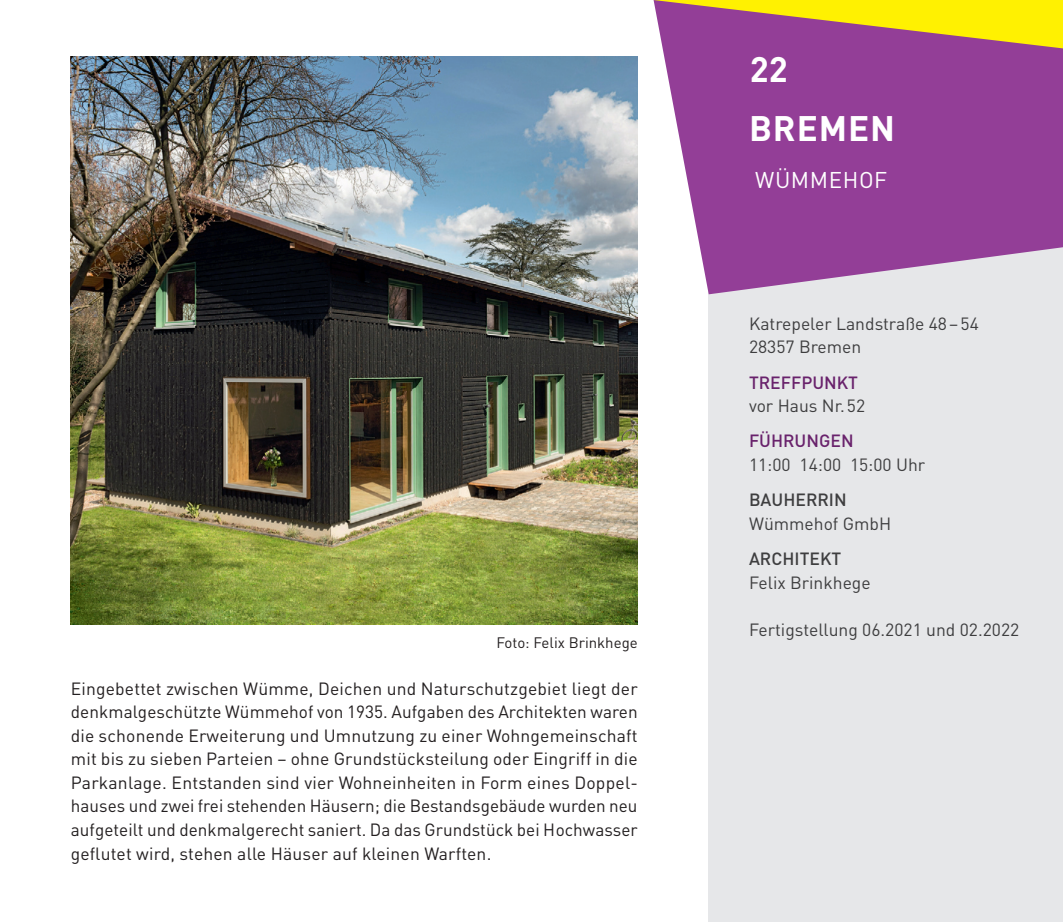
<style>
.page{position:relative;width:1063px;height:922px;background:#fff}
.page>*{position:absolute;margin:0;border:0;box-sizing:border-box;transform-origin:0 0}
.t1{font:700 35px "DIN";letter-spacing:.025em;color:#fff}
.t2{font:22.5px "DIN";letter-spacing:.025em;color:#fff}
.t3{font:17.5px/23.5px "DIN";letter-spacing:.005em;color:#231f20}
.t4{font:17.5px/23.5px "DIN";color:#3e3e3f}
.t5{font:500 17.5px "DIN";color:#69226c}
.t6{font:500 17.5px "DIN";color:#3e3e3f}
.t7{font:15px "DIN";color:#231f20}
</style>
<div class="page">
<div style="left:709px;top:234px;width:354px;height:687px;background:#e6e7e9"></div>
<svg style="left:662px;top:48px;width:401px;height:246px;background:#a057a3"></svg>
<svg style="left:653px;top:0;width:410px;height:48px;background:#ca9a4d"></svg>
<img style="left:71px;top:57px;width:567px;height:567px">
<p class="t7" style="left:496px;top:632px;width:143px">Foto: Felix Brinkhege</p>
<p class="t3" style="left:71px;top:676px;width:568px">Eingebettet zwischen Wümme, Deichen und Naturschutzgebiet liegt der denkmalgeschützte Wümmehof von 1935. Aufgaben des Architekten waren die schonende Erweiterung und Umnutzung zu einer Wohngemeinschaft mit bis zu sieben Parteien – ohne Grundstücksteilung oder Eingriff in die Parkanlage. Entstanden sind vier Wohneinheiten in Form eines Doppel&shy;hauses und zwei frei stehenden Häusern; die Bestandsgebäude wurden neu aufgeteilt und denkmalgerecht saniert. Da das Grundstück bei H ochwasser geflutet wird, stehen alle Häuser auf kleinen Warften.</p>
<h1 class="t1" style="left:750px;top:47px;width:40px">22</h1>
<h1 class="t1" style="left:749px;top:106px;width:147px">BREMEN</h1>
<p class="t2" style="left:755px;top:166px;width:128px">Wümmehof</p>
<p class="t4" style="left:749px;top:311px;width:231px">Katrepeler Landstraße 48–54<br>28357 Bremen</p>
<p class="t5" style="left:749px;top:371px;width:110px">TREFFPUNKT</p>
<p class="t4" style="left:749px;top:393px;width:118px">vor Haus N r.52</p>
<p class="t5" style="left:749px;top:430px;width:106px">FÜHRUNGEN</p>
<p class="t4" style="left:749px;top:452px;width:178px">11:00 14:00 15:00 Uhr</p>
<p class="t6" style="left:749px;top:488px;width:99px">BAUHERRIN</p>
<p class="t4" style="left:749px;top:511px;width:140px">Wümmehof GmbH</p>
<p class="t6" style="left:749px;top:547px;width:93px">ARCHITEKT</p>
<p class="t4" style="left:749px;top:570px;width:123px">Felix Brinkhege</p>
<p class="t4" style="left:749px;top:617px;width:272px">Fertigstellung 06.2021 und 02.2022</p>
</div>
